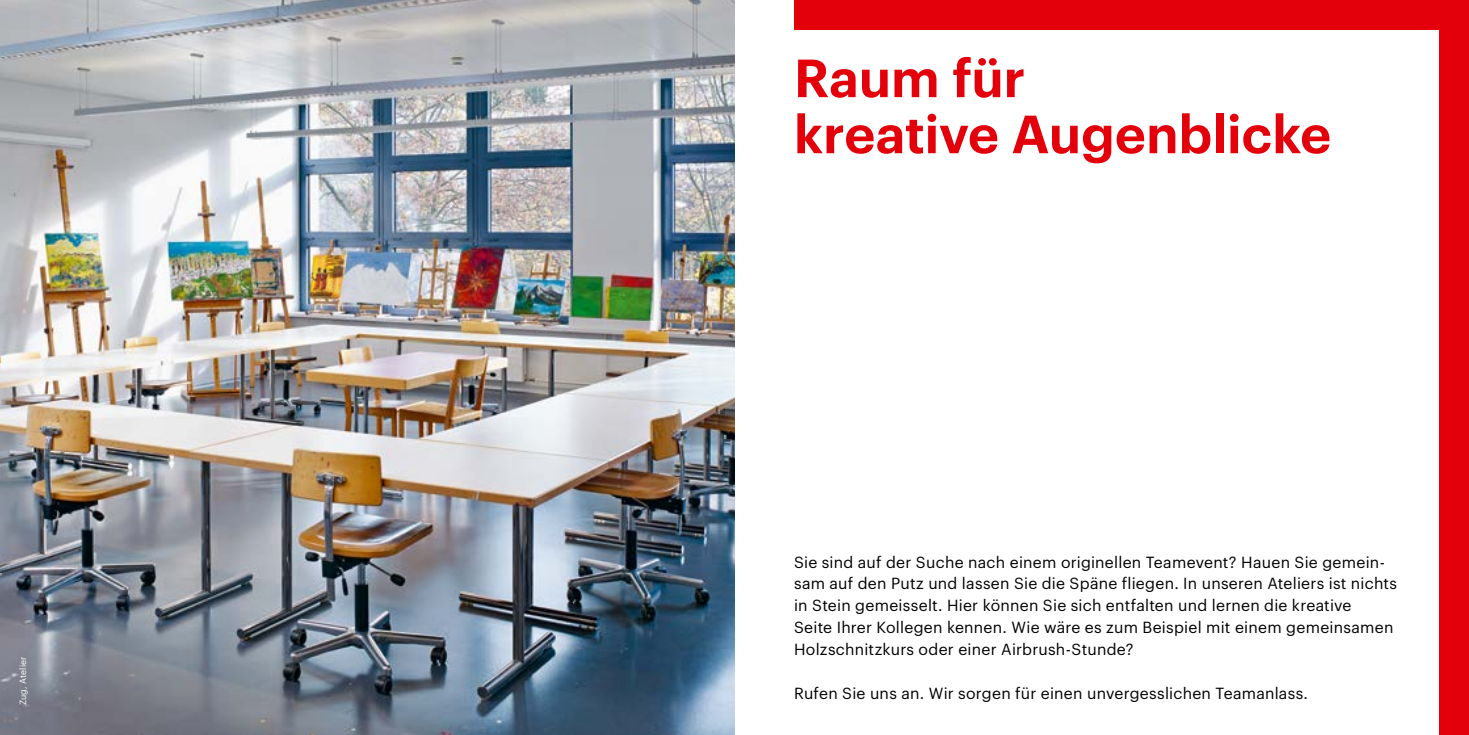
<style>
.page{position:relative;width:1469px;height:735px;background:#fff}
.page>*{position:absolute;margin:0;border:0;box-sizing:border-box;transform-origin:0 0}
._10_Headline__36_44p{font:600 52.5px/56px "Graphik";color:#e3000b}
.t1{font:15.75px/21.9px "Graphik";letter-spacing:.015em;color:#000}
._03_CopyText__9_12_4{font:8.75px "Graphik";letter-spacing:.015em;color:#fff}
</style>
<div class="page">
<div style="left:794px;top:0;width:674px;height:30px;background:#e3000b"></div>
<div style="left:1439px;top:0;width:29px;height:734px;background:#e3000b"></div>
<img style="left:0;top:0;width:734px;height:734px">
<p class="_03_CopyText__9_12_4" style="left:16px;top:704px;width:50px;rotate:-90deg">Zug, Atelier</p>
<p class="_10_Headline__36_44p" style="left:794px;top:45px;width:538px">Raum für<br>kreative Augenblicke</p>
<p class="t1" style="left:794px;top:549px;width:604px">Sie sind auf der Suche nach einem originellen Teamevent? Hauen Sie gemein&shy;sam auf den Putz und lassen Sie die Späne fliegen. In unseren Ateliers ist nichts in Stein gemeisselt. Hier können Sie sich entfalten und lernen die kreative<br>Seite Ihrer Kollegen kennen. Wie wäre es zum Beispiel mit einem gemeinsamen Holzschnitzkurs oder einer Airbrush-Stunde?</p>
<p class="t1" style="left:794px;top:680px;width:515px">Rufen Sie uns an. Wir sorgen für einen unvergesslichen Teamanlass.</p>
</div>
